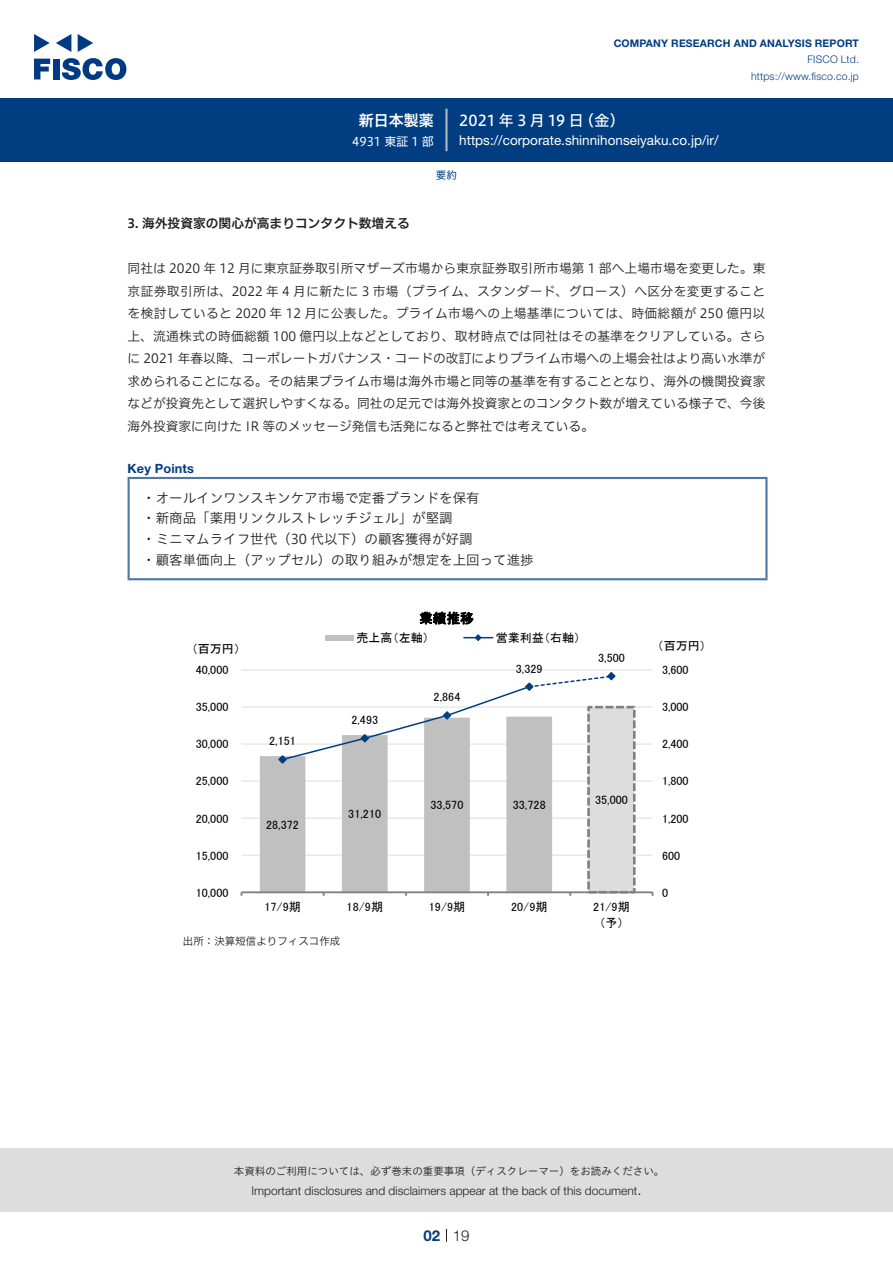
<style>
.page{position:relative;width:893px;height:1263px;background:#fff}
.page>*{position:absolute;margin:0;border:0;box-sizing:border-box;transform-origin:0 0}
.t1{font:15px "Hiragino UD Sans F Std N W5";color:#fff}
.t2{font:15px "Hiragino UD Sans F Std N W6";color:#fff}
.t3{font:300 15px "Helvetica Neue LT Std";color:#231f20}
.t4{font:700 15px "Helvetica Neue LT Std";color:#003d81}
.t5{font:13.5px/20.7px "Hiragino UD Sans Std W3";color:#231f20}
.t6{font:13.5px "Helvetica Neue LT Std";color:#fff}
.t7{font:13.5px "MS P Gothic";color:#000}
.t8{font:12.75px/22.5px "Hiragino UD Sans F Std N W3";color:#231f20;text-align:justify}
.t9{font:12.75px "Hiragino UD Sans F Std N W6";color:#231f20}
.t10{font:700 12.75px "Helvetica Neue LT Std";letter-spacing:.015em;color:#003d81}
.t11{font:12px "MS P Gothic";letter-spacing:.005em;color:#000}
.t12{font:300 12px "Helvetica Neue LT Std";color:#231f20}
.t13{font:12px "Hiragino UD Sans F Std N W4";color:#fff}
.t14{font:10.5px "Hiragino UD Sans Std W3";color:#231f20}
.t15{font:700 10.5px "Helvetica Neue LT Std";letter-spacing:.015em;color:#003d81}
.t16{font:300 10.5px/16.5px "Helvetica Neue LT Std";letter-spacing:.015em;color:#003d81;text-align:right}
.t17{font:10.5px "Hiragino UD Sans F Std N W3";color:#231f20}
.t18{font:10.5px "Hiragino UD Sans F Std N W4";color:#003d81}
</style>
<div class="page">
<div style="left:0;top:1148px;width:893px;height:64px;background:#ddd"></div>
<svg style="left:34px;top:59px;width:16px;height:20px"></svg>
<div style="left:53px;top:59px;width:6px;height:20px;background:#003a83"></div>
<svg style="left:62px;top:58px;width:64px;height:22px"></svg>
<svg style="left:34px;top:34px;width:16px;height:18px"></svg>
<svg style="left:78px;top:34px;width:15px;height:18px"></svg>
<svg style="left:56px;top:34px;width:15px;height:18px"></svg>
<div style="left:0;top:98px;width:893px;height:64px;background:#003d81"></div>
<hr style="left:445px;top:109px;width:3px;height:42px;background:#b5b5b6">
<svg style="left:446px;top:1229px;width:1px;height:13px"></svg>
<hr style="left:128px;top:479px;width:2px;height:99px;background:#4d77a7">
<hr style="left:128px;top:477px;width:639px;height:2px;background:#4d77a7">
<hr style="left:765px;top:479px;width:2px;height:99px;background:#4d77a7">
<hr style="left:128px;top:578px;width:639px;height:2px;background:#4d77a7">
<hr style="left:241px;top:855px;width:411px;height:1px;background:#ddd">
<hr style="left:241px;top:818px;width:411px;height:1px;background:#ddd">
<hr style="left:241px;top:781px;width:411px;height:1px;background:#ddd">
<hr style="left:241px;top:744px;width:411px;height:1px;background:#ddd">
<hr style="left:241px;top:707px;width:411px;height:1px;background:#ddd">
<hr style="left:241px;top:670px;width:411px;height:1px;background:#ddd">
<div style="left:589px;top:707px;width:45px;height:185px;background:#ddd"></div>
<div style="left:587px;top:706px;width:49px;height:187px;border:3px dashed #808080"></div>
<svg style="left:260px;top:743px;width:292px;height:148px;fill:#c0c0c0"></svg>
<hr style="left:241px;top:891px;width:411px;height:2px;background:#808080">
<svg style="left:278px;top:672px;width:338px;height:92px"></svg>
<div style="left:325px;top:635px;width:28px;height:5px;background:#c0c0c0"></div>
<svg style="left:464px;top:634px;width:29px;height:7px"></svg>
<p class="t2" style="left:359px;top:109px;width:77px">新日本製薬</p>
<p class="t13" style="left:352px;top:132px;width:83px">4931 東証 1 部</p>
<p class="t15" style="left:614px;top:37px;width:247px">COMPANY RESEARCH AND ANALYSIS REPORT</p>
<p class="t16" style="left:751px;top:51px;width:109px">FISCO Ltd. https://www.fisco.co j p.</p>
<p class="t1" style="left:579px;top:109px;width:47px">（金(</p>
<p class="t1" style="left:459px;top:109px;width:126px">2021 年 3 月 19 日</p>
<p class="t6" style="left:459px;top:132px;width:261px">https://corporate.shinnihonseiyaku. c o j p. /i r/</p>
<p class="t18" style="left:436px;top:167px;width:22px">要約</p>
<p class="t9" style="left:128px;top:214px;width:284px">3. 海外投資家の関心が高まりコンタクト数増える</p>
<p class="t8" style="left:128px;top:256px;width:639px">同社は 2020 年 12 月に東京証券取引所マザーズ市場から東京証券取引所市場第 1 部へ上場市場を変更した。東京証券取引所は、2022 年 4 月に新たに 3 市場（プライム、スタンダード、グロース）へ区分を変更することを検討していると 2020 年 12 月に公表した。プライム市場への上場基準については、時価総額が 250 億円以上、流通株式の時価総額 100 億円以上などとしており、取材時点では同社はその基準をクリアしている。さらに 2021 年春以降、コーポレートガバナンス・コードの改訂によりプライム市場への上場会社はより高い水準が求められることになる。その結果プライム市場は海外市場と同等の基準を有することとなり、海外の機関投資家などが投資先として選択しやすくなる。同社の足元では海外投資家とのコンタクト数が増えている様子で、今後海外投資家に向けた IR 等のメッセージ発信も活発になると弊社では考えている。</p>
<p class="t10" style="left:128px;top:460px;width:68px">Key Points</p>
<p class="t5" style="left:142px;top:486px;width:393px">・オールインワンスキンケア市場で定番ブランドを保有<br>・新商品「薬用リンクルストレッチジェル」が堅調<br>・ミニマムライフ世代（30 代以下）の顧客獲得が好調<br>・顧客単価向上（アップセル）の取り組みが想定を上回って進捗</p>
<p class="t7" style="left:419px;top:611px;width:56px">業績推移</p>
<p class="t11" style="left:192px;top:642px;width:50px">（百万円）</p>
<p class="t11" style="left:196px;top:664px;width:34px">40,000</p>
<p class="t11" style="left:357px;top:632px;width:74px">売上高（左軸）</p>
<p class="t11" style="left:496px;top:632px;width:86px">営業利益（右軸(</p>
<p class="t11" style="left:516px;top:662px;width:28px">3,329</p>
<p class="t11" style="left:598px;top:652px;width:28px">3,500</p>
<p class="t11" style="left:658px;top:639px;width:50px">（百万円(</p>
<p class="t11" style="left:662px;top:664px;width:28px">3,600</p>
<p class="t11" style="left:196px;top:701px;width:34px">35,000</p>
<p class="t11" style="left:434px;top:691px;width:28px">2,864</p>
<p class="t11" style="left:662px;top:701px;width:28px">3,000</p>
<p class="t11" style="left:351px;top:714px;width:28px">2,493</p>
<p class="t11" style="left:196px;top:738px;width:34px">30,000</p>
<p class="t11" style="left:269px;top:735px;width:28px">2,151</p>
<p class="t11" style="left:662px;top:738px;width:28px">2,400</p>
<p class="t11" style="left:196px;top:775px;width:34px">25,000</p>
<p class="t11" style="left:662px;top:775px;width:28px">1,800</p>
<p class="t11" style="left:196px;top:812px;width:34px">20,000</p>
<p class="t11" style="left:266px;top:818px;width:34px">28,372</p>
<p class="t11" style="left:348px;top:808px;width:34px">31,210</p>
<p class="t11" style="left:430px;top:799px;width:34px">33,570</p>
<p class="t11" style="left:513px;top:798px;width:34px">33,728</p>
<p class="t11" style="left:595px;top:794px;width:34px">35,000</p>
<p class="t11" style="left:662px;top:812px;width:28px">1,200</p>
<p class="t11" style="left:196px;top:849px;width:34px">15,000</p>
<p class="t11" style="left:662px;top:849px;width:20px">600</p>
<p class="t11" style="left:196px;top:886px;width:34px">10,000</p>
<p class="t11" style="left:662px;top:886px;width:8px">0</p>
<p class="t11" style="left:264px;top:901px;width:38px">17/9期</p>
<p class="t11" style="left:347px;top:901px;width:38px">18/9期</p>
<p class="t11" style="left:429px;top:901px;width:38px">19/9期</p>
<p class="t11" style="left:511px;top:901px;width:38px">20/9期</p>
<p class="t11" style="left:593px;top:901px;width:38px">21/9期</p>
<p class="t11" style="left:599px;top:916px;width:26px">予（ (</p>
<p class="t17" style="left:183px;top:933px;width:159px">出所：決算短信よりフィスコ作成</p>
<p class="t14" style="left:234px;top:1163px;width:432px">本資料のご利用については、必ず巻末の重要事項（ディスクレーマー）をお読みください。</p>
<p class="t3" style="left:637px;top:1180px;width:6px">.</p>
<p class="t12" style="left:251px;top:1183px;width:387px">Important disclosures and disclaimers appear at the back of this document</p>
<p class="t4" style="left:423px;top:1226px;width:18px">02</p>
<p class="t3" style="left:453px;top:1226px;width:18px">19</p>
</div>
